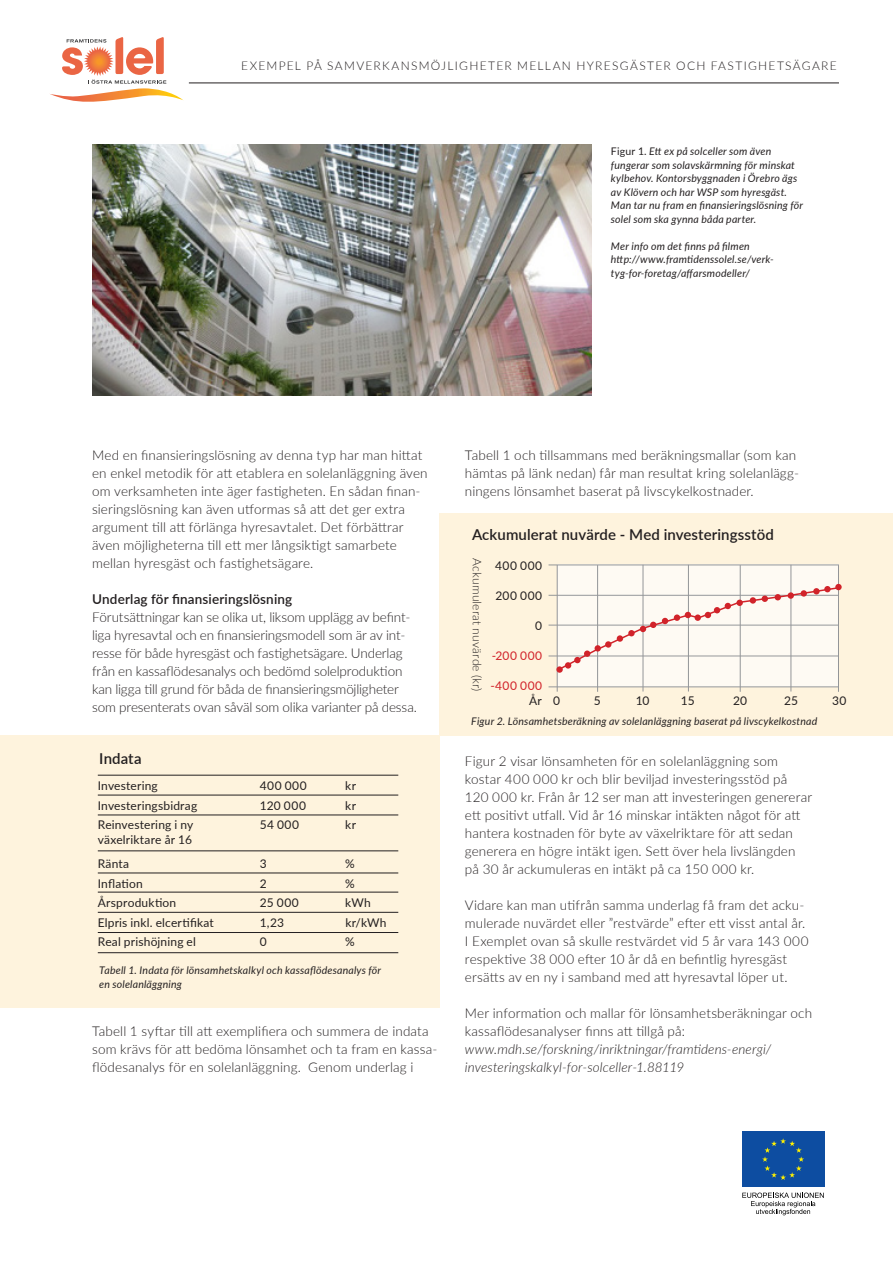
<style>
.page{position:relative;width:893px;height:1263px;background:#fff}
.page>*{position:absolute;margin:0;border:0;box-sizing:border-box;transform-origin:0 0}
.t1{font:600 15px "Lato";letter-spacing:.01em;color:#231f20}
.t2{font:300 13.5px/18px "Lato";letter-spacing:.005em;color:#231f20}
.t3{font:italic 300 13.5px/18px "Lato";letter-spacing:.01em;color:#231f20}
.t4{font:600 13.5px "Lato";letter-spacing:.01em;color:#231f20}
.t5{font:12px "Lato";letter-spacing:.015em;color:#231f20}
.t6{font:300 12px "Lato";letter-spacing:.105em;color:#231f20}
.t7{font:300 12px "Lato";letter-spacing:.015em;color:#231f20}
.t8{font:12px "Lato";letter-spacing:.045em;color:#d1232a}
.t9{font:italic 10.5px/13.5px "Lato";letter-spacing:.02em;color:#231f20}
.s1{font-style:normal}
</style>
<div class="page">
<div style="left:740px;top:1130px;width:86px;height:58px;background:linear-gradient(to bottom,#0d4da1,#0d4da1)"></div>
<div style="left:742px;top:1132px;width:82px;height:55px;background:#0d4da1"></div>
<svg style="left:762px;top:1138px;width:42px;height:42px"></svg>
<svg style="left:742px;top:1192px;width:82px;height:23px"></svg>
<svg style="left:50px;top:37px;width:133px;height:65px"></svg>
<hr style="left:189px;top:83px;width:650px;height:1px;background:#231f20">
<img style="left:92px;top:145px;width:499px;height:250px">
<div style="left:0;top:736px;width:439px;height:272px;background:#fef3dd"></div>
<hr style="left:98px;top:775px;width:300px;height:1px;background:#231f20">
<hr style="left:98px;top:795px;width:300px;height:1px;background:#231f20">
<hr style="left:98px;top:815px;width:300px;height:1px;background:#231f20">
<hr style="left:98px;top:851px;width:300px;height:1px;background:#231f20">
<hr style="left:98px;top:873px;width:300px;height:1px;background:#231f20">
<hr style="left:98px;top:892px;width:300px;height:1px;background:#231f20">
<hr style="left:98px;top:912px;width:300px;height:1px;background:#231f20">
<hr style="left:98px;top:932px;width:300px;height:1px;background:#231f20">
<hr style="left:98px;top:952px;width:300px;height:1px;background:#231f20">
<div style="left:439px;top:513px;width:454px;height:223px;background:#fef3dd"></div>
<div style="left:557px;top:565px;width:282px;height:122px;background:#fefaf3"></div>
<hr style="left:549px;top:565px;width:290px;height:1px;background:#939598">
<hr style="left:549px;top:595px;width:290px;height:1px;background:#95979a">
<hr style="left:549px;top:625px;width:290px;height:1px;background:#95979a">
<hr style="left:549px;top:656px;width:290px;height:1px;background:#95979a">
<hr style="left:549px;top:687px;width:290px;height:1px;background:#95979a">
<hr style="left:557px;top:565px;width:1px;height:127px;background:#939598">
<hr style="left:597px;top:565px;width:1px;height:127px;background:#939598">
<hr style="left:643px;top:565px;width:1px;height:126px;background:#939598">
<hr style="left:688px;top:565px;width:1px;height:126px;background:#939598">
<hr style="left:740px;top:565px;width:1px;height:127px;background:#939598">
<hr style="left:791px;top:565px;width:1px;height:126px;background:#939598">
<hr style="left:838px;top:565px;width:1px;height:127px;background:#939598">
<svg style="left:556px;top:666px;width:7px;height:7px"></svg>
<div style="left:835px;top:584px;width:7px;height:6px;background:#d1232a;border-radius:50%"></div>
<svg style="left:558px;top:586px;width:282px;height:85px"></svg>
<div style="left:762px;top:595px;width:6px;height:7px;background:#d1232a;border-radius:50%"></div>
<div style="left:750px;top:597px;width:6px;height:7px;background:#d1232a;border-radius:50%"></div>
<div style="left:801px;top:590px;width:6px;height:7px;background:#d1232a;border-radius:50%"></div>
<div style="left:813px;top:588px;width:7px;height:6px;background:#d1232a;border-radius:50%"></div>
<div style="left:824px;top:586px;width:7px;height:6px;background:#d1232a;border-radius:50%"></div>
<p class="t6" style="left:241px;top:58px;width:597px">EXEMPEL PÅ SAMVERKANSMÖJLIGHETER MELLAN HYRESGÄSTER OCH FASTIGHETSÄGARE</p>
<p class="t9" style="left:611px;top:144px;width:194px"><span class="s1">Figur 1.</span> Ett ex på solceller som även fungerar som solavskärmning för minskat kylbehov. Kontorsbyggnaden i Örebro ägs av Klövern och har WSP som hyresgäst.<br>Man tar nu fram en finansieringslösning för solel som ska gynna båda parter.</p>
<p class="t9" style="left:611px;top:239px;width:164px">Mer info om det finns på filmen http://www.framtidenssolel.se/verk&shy;tyg-for-foretag/affarsmodeller/</p>
<p class="t2" style="left:92px;top:446px;width:337px">Med en finansieringslösning av denna typ har man hittat en enkel metodik för att etablera en solelanläggning även om verksamheten inte äger fastigheten. En sådan finan&shy;sieringslösning kan även utformas så att det ger extra argument till att förlänga hyresavtalet. Det förbättrar även möjligheterna till ett mer långsiktigt samarbete mellan hyresgäst och fastighetsägare.</p>
<p class="t4" style="left:92px;top:589px;width:202px">Underlag för finansieringslösning</p>
<p class="t2" style="left:92px;top:608px;width:326px">Förutsättningar kan se olika ut, liksom upplägg av befint&shy;liga hyresavtal och en finansieringsmodell som är av int&shy;resse för både hyresgäst och fastighetsägare. Underlag från en kassaflödesanalys och bedömd solelproduktion kan ligga till grund för båda de finansieringsmöjligheter som presenterats ovan såväl som olika varianter på dessa.</p>
<p class="t1" style="left:99px;top:747px;width:44px">Indata</p>
<p class="t5" style="left:98px;top:777px;width:62px">Investering</p>
<p class="t5" style="left:260px;top:777px;width:48px">400 000</p>
<p class="t5" style="left:345px;top:777px;width:12px">kr</p>
<p class="t5" style="left:98px;top:796px;width:101px">Investeringsbidrag</p>
<p class="t5" style="left:260px;top:796px;width:48px">120 000</p>
<p class="t5" style="left:345px;top:796px;width:12px">kr</p>
<p class="t5" style="left:98px;top:816px;width:97px">Reinvestering i ny</p>
<p class="t5" style="left:260px;top:816px;width:41px">54 000</p>
<p class="t5" style="left:345px;top:816px;width:12px">kr</p>
<p class="t5" style="left:98px;top:831px;width:96px">växelriktare år 16</p>
<p class="t5" style="left:98px;top:855px;width:33px">Ränta</p>
<p class="t5" style="left:260px;top:855px;width:8px">3</p>
<p class="t5" style="left:345px;top:855px;width:11px">%</p>
<p class="t5" style="left:98px;top:874px;width:46px">Inflation</p>
<p class="t5" style="left:260px;top:874px;width:8px">2</p>
<p class="t5" style="left:345px;top:874px;width:11px">%</p>
<p class="t5" style="left:98px;top:894px;width:80px">Årsproduktion</p>
<p class="t5" style="left:260px;top:894px;width:41px">25 000</p>
<p class="t5" style="left:345px;top:894px;width:27px">kWh</p>
<p class="t5" style="left:98px;top:913px;width:117px">Elpris inkl. elcertifikat</p>
<p class="t5" style="left:260px;top:913px;width:26px">1,23</p>
<p class="t5" style="left:345px;top:913px;width:43px">kr/kWh</p>
<p class="t5" style="left:98px;top:933px;width:100px">Real prishöjning el</p>
<p class="t5" style="left:260px;top:933px;width:8px">0</p>
<p class="t5" style="left:345px;top:933px;width:11px">%</p>
<p class="t9" style="left:99px;top:963px;width:283px">Tabell 1. Indata för lönsamhetskalkyl och kassaflödesanalys för en solelanläggning</p>
<p class="t2" style="left:92px;top:1022px;width:347px">Tabell 1 syftar till att exemplifiera och summera de indata som krävs för att bedöma lönsamhet och ta fram en kassa&shy;flödesanalys för en solelanläggning. Genom underlag i</p>
<p class="t2" style="left:465px;top:446px;width:336px">Tabell 1 och tillsammans med beräkningsmallar (som kan hämtas på länk nedan) får man resultat kring solelanlägg&shy;ningens lönsamhet baserat på livscykelkostnader.</p>
<p class="t1" style="left:472px;top:524px;width:303px">Ackumulerat nuvärde - Med investeringsstöd</p>
<p class="t5" style="left:495px;top:557px;width:48px">400 000</p>
<p class="t5" style="left:496px;top:587px;width:48px">200 000</p>
<p class="t5" style="left:535px;top:617px;width:8px">0</p>
<p class="t8" style="left:492px;top:647px;width:52px">-200 000</p>
<p class="t8" style="left:490px;top:677px;width:53px">-400 000</p>
<p class="t7" style="left:486px;top:558px;width:135px;rotate:90deg">Ackumulerat nuvärde (kr)</p>
<p class="t5" style="left:529px;top:692px;width:32px">År 0</p>
<p class="t5" style="left:594px;top:692px;width:8px">5</p>
<p class="t5" style="left:636px;top:692px;width:15px">10</p>
<p class="t5" style="left:681px;top:692px;width:15px">15</p>
<p class="t5" style="left:733px;top:692px;width:16px">20</p>
<p class="t5" style="left:784px;top:692px;width:16px">25</p>
<p class="t5" style="left:832px;top:692px;width:16px">30</p>
<p class="t9" style="left:471px;top:714px;width:347px">Figur 2. Lönsamhetsberäkning av solelanläggning baserat på livscykelkostnad</p>
<p class="t2" style="left:465px;top:752px;width:349px">Figur 2 visar lönsamheten för en solelanläggning som kostar 400 000 kr och blir beviljad investeringsstöd på 120 000 kr. Från år 12 ser man att investeringen genererar ett positivt utfall. Vid år 16 minskar intäkten något för att hantera kostnaden för byte av växelriktare för att sedan generera en högre intäkt igen. Sett över hela livslängden på 30 år ackumuleras en intäkt på ca 150 000 kr.</p>
<p class="t2" style="left:465px;top:896px;width:345px">Vidare kan man utifrån samma underlag få fram det acku&shy;mulerade nuvärdet eller ”restvärde” efter ett visst antal år.<br>I Exemplet ovan så skulle restvärdet vid 5 år vara 143 000 respektive 38 000 efter 10 år då en befintlig hyresgäst ersätts av en ny i samband med att hyresavtal löper ut.</p>
<p class="t2" style="left:465px;top:1004px;width:349px">Mer information och mallar för lönsamhetsberäkningar och kassaflödesanalyser finns att tillgå på:</p>
<p class="t3" style="left:465px;top:1040px;width:308px">www.mdh.se/forskning/inriktningar/framtidens-energi/ investeringskalkyl-for-solceller-1.88119</p>
</div>
